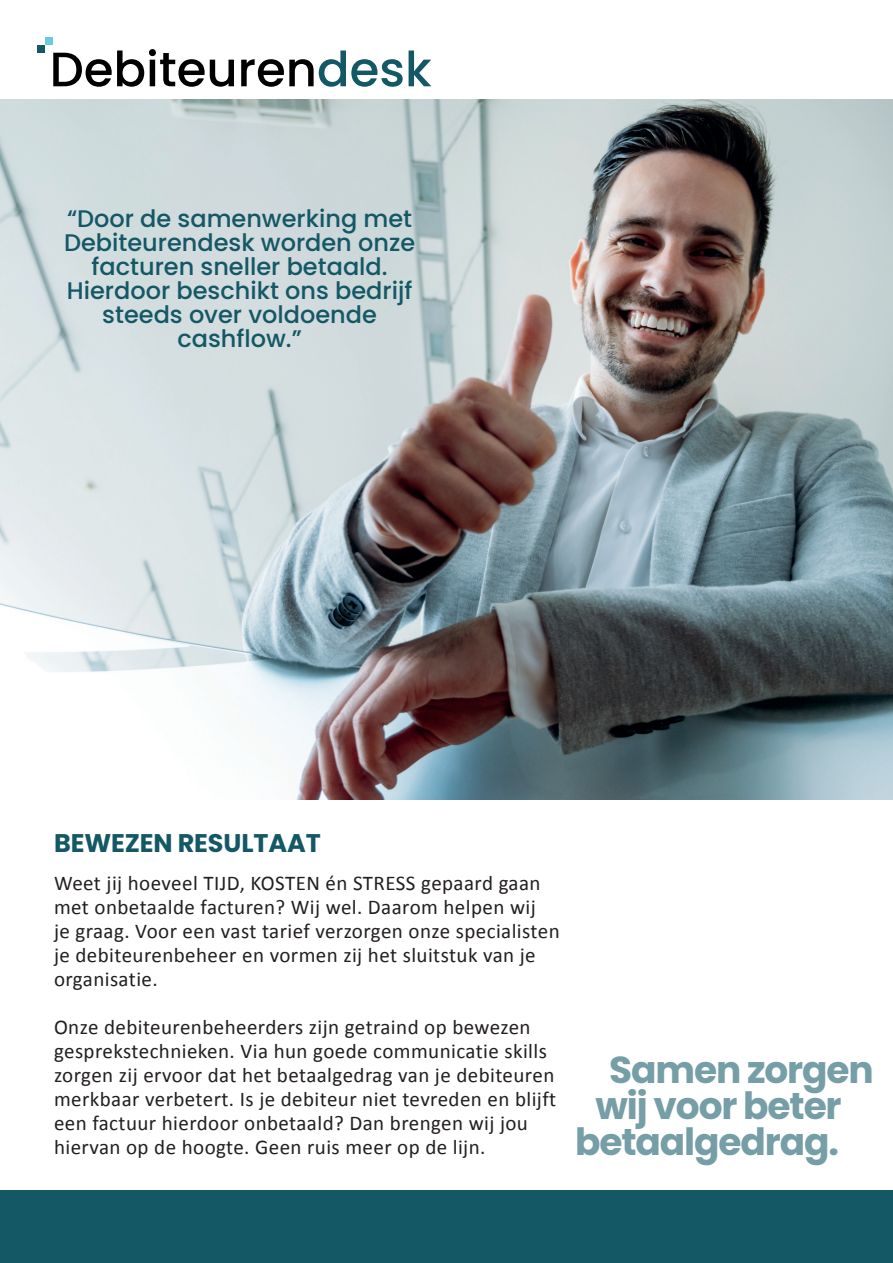
<style>
.page{position:relative;width:893px;height:1263px;background:#fff}
.page>*{position:absolute;margin:0;border:0;box-sizing:border-box;transform-origin:0 0}
.t1{font:700 37.5px "Poppins";letter-spacing:-.03em;color:#769ea6}
.t2{font:700 25.5px "Poppins";letter-spacing:-.005em;color:#145765}
.t3{font:500 24px/24px "Poppins";color:#145765;text-align:center}
.t4{font:21px/24px "Calibri";letter-spacing:.02em;color:#231f20}
</style>
<div class="page">
<div style="left:0;top:1191px;width:893px;height:72px;background:#145765"></div>
<img style="left:0;top:100px;width:893px;height:699px">
<svg style="left:53px;top:49px;width:181px;height:38px"></svg>
<svg style="left:241px;top:51px;width:162px;height:36px"></svg>
<svg style="left:409px;top:51px;width:22px;height:35px"></svg>
<div style="left:37px;top:45px;width:8px;height:8px;background:#145765"></div>
<div style="left:45px;top:37px;width:7px;height:8px;background:#68cbdf"></div>
<p class="t3" style="left:64px;top:207px;width:353px">“Door de samenwerking met<br>Debiteurendesk worden onze facturen sneller betaald.<br>Hierdoor beschikt ons bedrijf steeds over voldoende cashflow.”</p>
<p class="t2" style="left:54px;top:828px;width:268px">BEWEZEN RESULTAAT</p>
<p class="t4" style="left:54px;top:870px;width:507px">Weet jij hoeveel TIJD, KOSTEN én STRESS gepaard gaan met onbetaalde facturen? Wij wel. Daarom helpen wij<br>je graag. Voor een vast tarief verzorgen onze specialisten je debiteurenbeheer en vormen zij het sluitstuk van je organisatie.</p>
<p class="t4" style="left:54px;top:1014px;width:504px">Onze debiteurenbeheerders zijn getraind op bewezen gesprekstechnieken. Via hun goede communicatie skills zorgen zij ervoor dat het betaalgedrag van je debiteuren merkbaar verbetert. Is je debiteur niet tevreden en blijft een factuur hierdoor onbetaald? Dan brengen wij jou hiervan op de hoogte. Geen ruis meer op de lijn.</p>
<h1 class="t1" style="left:609px;top:1048px;width:266px">Samen zorgen</h1>
<h1 class="t1" style="left:596px;top:1084px;width:248px">wij voor beter</h1>
<h1 class="t1" style="left:575px;top:1120px;width:265px">betaalgedrag.</h1>
</div>
